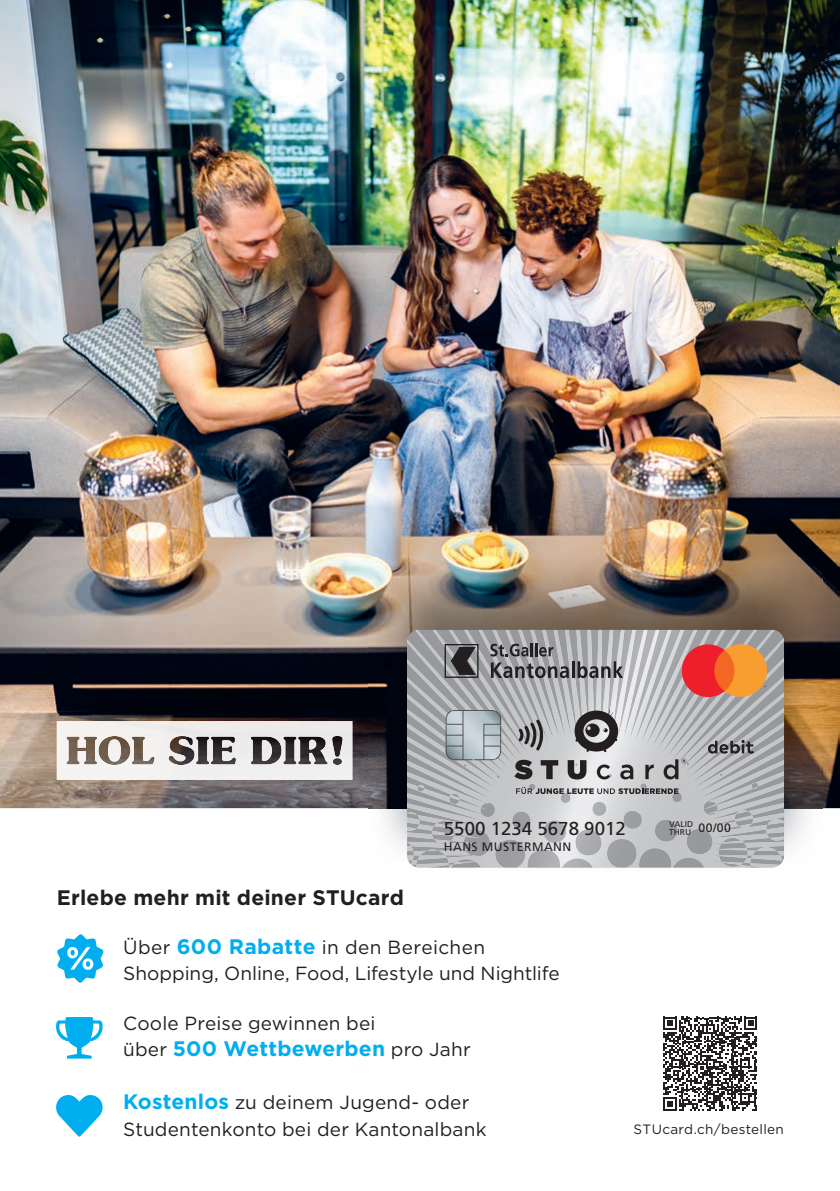
<style>
.page{position:relative;width:840px;height:1191px;background:#fff}
.page>*{position:absolute;margin:0;border:0;box-sizing:border-box;transform-origin:0 0}
.t1{font:700 21px "Gotham";letter-spacing:.01em;color:#231f20}
.t2{font:700 21px "Gotham";letter-spacing:.01em;color:#00aeef}
.t3{font:19px/26.6px "Gotham";letter-spacing:.01em;color:#231f20}
.t4{font:18.6px "Frutiger";color:#231f20}
.t5{font:13.6px "Gotham";letter-spacing:.025em;color:#231f20}
.t6{font:12.2px "Frutiger";letter-spacing:.035em;color:#231f20}
.t7{font:8.4px "Frutiger";color:#231f20}
.s1{font-weight:700;font-size:21px;color:#00aeef}
.s2{font-weight:400;font-size:19px;color:#231f20}
</style>
<div class="page">
<svg style="left:56px;top:1017px;width:47px;height:41px"></svg>
<svg style="left:56px;top:1095px;width:47px;height:41px"></svg>
<svg style="left:57px;top:934px;width:46px;height:49px"></svg>
<svg style="left:663px;top:1016px;width:94px;height:94px"></svg>
<img style="left:0;top:0;width:839px;height:808px">
<img style="left:57px;top:721px;width:295px;height:59px">
<img style="left:368px;top:557px;width:453px;height:311px">
<img style="left:771px;top:630px;width:12px;height:185px">
<img style="left:407px;top:630px;width:364px;height:237px">
<svg style="left:518px;top:719px;width:25px;height:31px"></svg>
<svg style="left:490px;top:643px;width:63px;height:13px"></svg>
<svg style="left:490px;top:662px;width:78px;height:16px"></svg>
<hr style="left:571px;top:661px;width:3px;height:17px;background:#231f20">
<svg style="left:577px;top:661px;width:45px;height:17px"></svg>
<svg style="left:444px;top:644px;width:34px;height:34px"></svg>
<svg style="left:445px;top:710px;width:56px;height:50px;background:#aab5bb"></svg>
<svg style="left:515px;top:787px;width:163px;height:7px"></svg>
<svg style="left:574px;top:709px;width:44px;height:44px;background:#737172"></svg>
<svg style="left:514px;top:759px;width:18px;height:20px"></svg>
<svg style="left:540px;top:760px;width:18px;height:19px"></svg>
<svg style="left:567px;top:760px;width:19px;height:19px"></svg>
<svg style="left:596px;top:764px;width:13px;height:15px"></svg>
<svg style="left:620px;top:764px;width:13px;height:15px"></svg>
<svg style="left:645px;top:764px;width:8px;height:15px"></svg>
<svg style="left:663px;top:758px;width:22px;height:21px"></svg>
<svg style="left:678px;top:641px;width:92px;height:59px;background:#dc7653"></svg>
<svg style="left:707px;top:740px;width:46px;height:13px"></svg>
<p class="t4" style="left:443px;top:817px;width:183px">5500 1234 5678 9012</p>
<p class="t7" style="left:668px;top:819px;width:26px">VALID</p>
<p class="t6" style="left:668px;top:821px;width:63px"><sub>THRU</sub> 00/00</p>
<p class="t6" style="left:443px;top:840px;width:129px">HANS MUSTERMANN</p>
<p class="t1" style="left:57px;top:883px;width:348px">Erlebe mehr mit deiner STUcard</p>
<p class="t3" style="left:123px;top:933px;width:438px">Über <span class="s1">600 Rabatte</span> in den Bereichen<br>Shopping, Online, Food, Lifestyle und Nightlife</p>
<p class="t3" style="left:123px;top:1009px;width:254px">Coole Preise gewinnen bei</p>
<p class="t2" style="left:123px;top:1035px;width:349px"><span class="s2">über</span> 500 Wettbewerben <span class="s2">pro Jahr</span></p>
<p class="t3" style="left:123px;top:1088px;width:364px"><span class="s1">Kostenlos</span> zu deinem Jugend- oder<br>Studentenkonto bei der Kantonalbank</p>
<p class="t5" style="left:633px;top:1120px;width:152px">STUcard.ch/bestellen</p>
</div>
